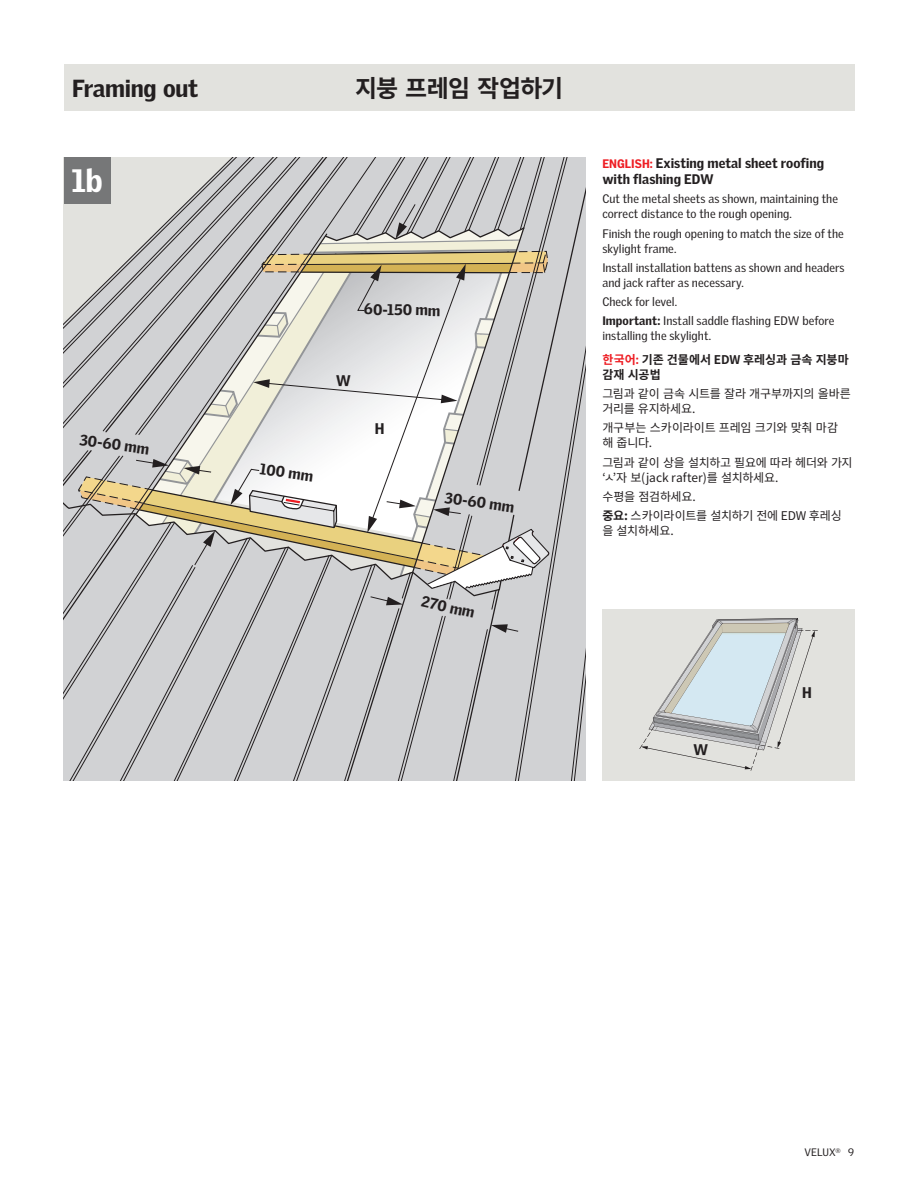
<style>
.page{position:relative;width:918px;height:1188px;background:#fff}
.page>*{position:absolute;margin:0;border:0;box-sizing:border-box;transform-origin:0 0}
.t1{font:900 31.5px "Velux Gothic";color:#fff}
.t2{font:900 24px "Velux Gothic";letter-spacing:-.015em;color:#231f20}
.t3{font:700 24px "Source Han Sans KR";letter-spacing:-.03em;color:#231f20}
.t4{font:900 15px "Velux Gothic";color:#231f20}
.t5{font:900 13.5px/16.5px "Velux Gothic";color:#231f20}
.t6{font:12px/15px "Velux Gothic";letter-spacing:.005em;color:#231f20}
.t7{font:12px/15px "Source Han Sans KR";letter-spacing:-.015em;color:#231f20}
.t8{font:700 12px/15px "Source Han Sans KR";letter-spacing:.005em;color:#231f20}
.t9{font:10.5px "Velux Gothic";letter-spacing:.005em;color:#231f20}
.s1{font-size:12px;color:#ee1d23}
.s2{font-weight:900}
.s3{color:#ee1d23}
.s4{font-family:"Velux Gothic";font-weight:900;color:#ee1d23}
.s5{font-weight:700}
</style>
<div class="page">
<div style="left:64px;top:64px;width:790px;height:47px;background:#e2e2de"></div>
<svg style="left:64px;top:157px;width:521px;height:623px;background:#ccccc9"></svg>
<div style="left:602px;top:609px;width:252px;height:171px;background:#e2e2de"></div>
<svg style="left:639px;top:618px;width:179px;height:153px"></svg>
<h2 class="t2" style="left:72px;top:70px;width:128px">Framing out</h2>
<h2 class="t3" style="left:355px;top:74px;width:210px">지붕 프레임 작업하기</h2>
<h1 class="t1" style="left:71px;top:156px;width:33px">1b</h1>
<p class="t4" style="left:81px;top:428px;width:72px;rotate:8deg">30-60 mm</p>
<p class="t4" style="left:364px;top:297px;width:78px;rotate:1deg">60-150 mm</p>
<p class="t4" style="left:336px;top:369px;width:17px">W</p>
<p class="t4" style="left:262px;top:457px;width:55px;rotate:8deg">100 mm</p>
<p class="t4" style="left:375px;top:417px;width:11px">H</p>
<p class="t4" style="left:447px;top:486px;width:72px;rotate:8deg">30-60 mm</p>
<p class="t4" style="left:424px;top:590px;width:56px;rotate:12deg">270 mm</p>
<p class="t5" style="left:602px;top:153px;width:223px"><span class="s1">ENGLISH:</span> Existing metal sheet roofing with flashing EDW</p>
<p class="t6" style="left:602px;top:190px;width:237px">Cut the metal sheets as shown, maintaining the correct distance to the rough opening.</p>
<p class="t6" style="left:602px;top:225px;width:243px">Finish the rough opening to match the size of the skylight frame.</p>
<p class="t6" style="left:602px;top:259px;width:244px">Install installation battens as shown and headers and jack rafter as necessary.</p>
<p class="t6" style="left:602px;top:291px;width:234px;line-height:19.2px">Check for level.<br><span class="s2">Important:</span> Install saddle flashing EDW before</p>
<p class="t6" style="left:602px;top:327px;width:110px">installing the skylight.</p>
<p class="t8" style="left:602px;top:352px;width:248px"><span class="s3">한국어</span><span class="s4">:</span> 기존 건물에서 EDW 후레싱과 금속 지붕마 감재 시공법</p>
<p class="t7" style="left:602px;top:386px;width:250px">그림과 같이 금속 시트를 잘라 개구부까지의 올바른 거리를 유지하세요.</p>
<p class="t7" style="left:602px;top:421px;width:237px">개구부는 스카이라이트 프레임 크기와 맞춰 마감 해 줍니다.</p>
<p class="t7" style="left:602px;top:455px;width:252px">그림과 같이 상을 설치하고 필요에 따라 헤더와 가지 ‘ㅅ’자 보(jack rafter)를 설치하세요.</p>
<p class="t7" style="left:602px;top:487px;width:241px;line-height:19.2px">수평을 점검하세요.<br><span class="s5">중요:</span> 스카이라이트를 설치하기 전에 EDW 후레싱</p>
<p class="t7" style="left:602px;top:523px;width:73px">을 설치하세요.</p>
<p class="t4" style="left:693px;top:738px;width:17px">W</p>
<p class="t4" style="left:802px;top:681px;width:11px">H</p>
<p class="t9" style="left:804px;top:1144px;width:51px">VELUX<sup>®</sup> 9</p>
</div>
